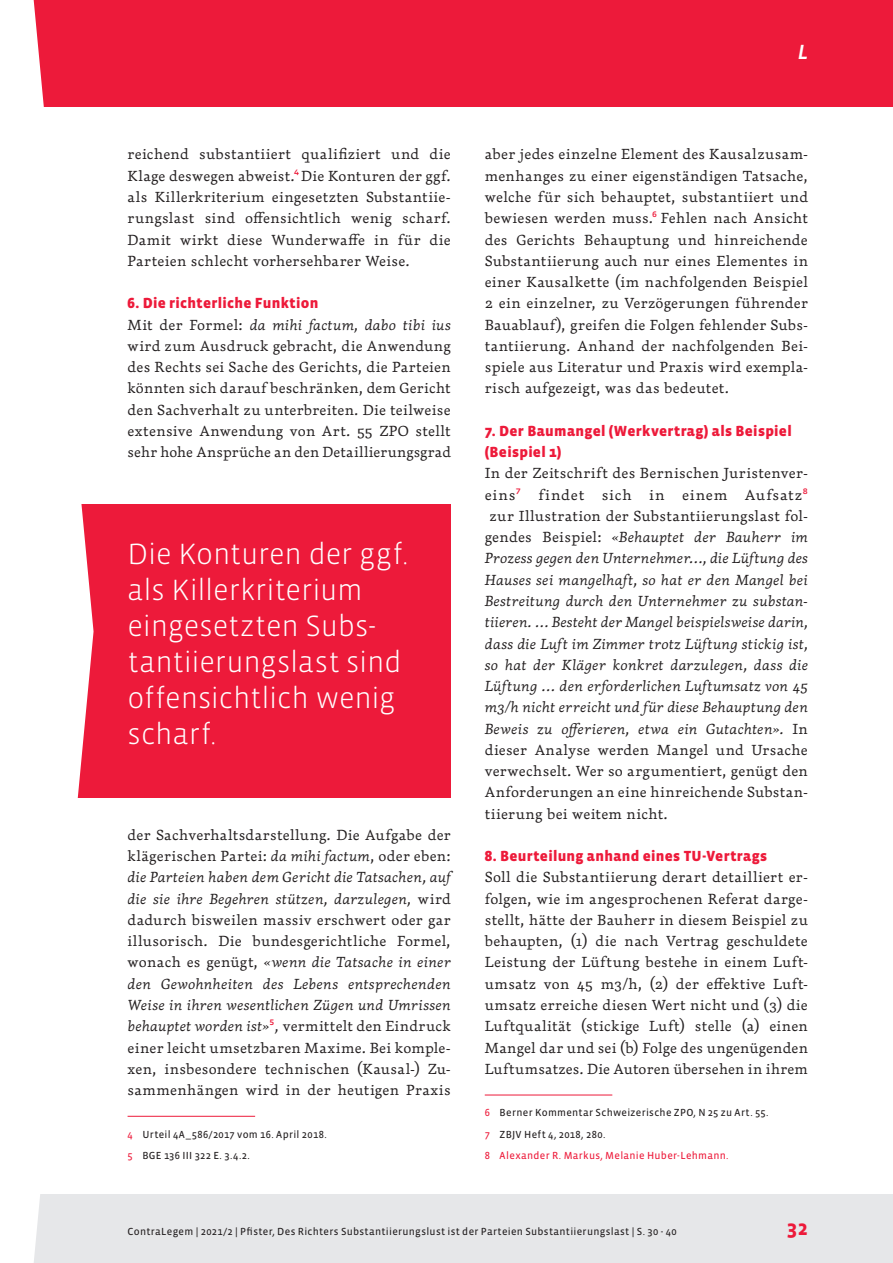
<style>
.page{position:relative;width:893px;height:1263px;background:#fff}
.page>*{position:absolute;margin:0;border:0;box-sizing:border-box;transform-origin:0 0}
.Zitat_Box{font:300 30px/36px "Vista Sans OT";letter-spacing:-.005em;color:#fff}
.Fusszeile{font:700 21px "Vista Sans OT";color:#ed1a3a}
.t1{font:italic 500 21px "Vista Sans OT";color:#fff}
.Ueberschrift{font:900 15px/21.3px "Vista Sans OT";letter-spacing:.02em;color:#ed1a3a}
.GT{font:300 14.25px/21.3px "Dederon LOT";letter-spacing:.02em;color:#231f20;text-align:justify}
.GT-2{font:italic 300 14.25px "Dederon LOT";letter-spacing:.02em;color:#231f20}
.GT-3{font:300 14.25px "Dederon LOT";letter-spacing:.045em;color:#231f20}
.Fussnote{font:10.5px "Vista Sans OT";letter-spacing:.03em;color:#231f20}
.Fusszeile-2{font:10.5px "Vista Sans OT";letter-spacing:.03em;color:#231f20}
.Fussnote-2{font:10.5px "Vista Sans OT";letter-spacing:.03em;color:#ed1a3a}
.s1{font-family:"Vista Sans OT";font-weight:400;color:#ed1a3a}
.s2{font-style:italic}
.s3{color:#ed1a3a}
.s4{font-style:normal}
</style>
<div class="page">
<div style="left:1px;top:1195px;width:892px;height:68px;background:#e6e7e9"></div>
<div style="left:0;top:0;width:893px;height:106px;background:#ed1a3a"></div>
<hr style="left:128px;top:1116px;width:127px;height:1px;background:#ed1a3a">
<hr style="left:485px;top:1095px;width:127px;height:1px;background:#ed1a3a">
<div style="left:0;top:504px;width:451px;height:293px;background:#ed1a3a"></div>
<svg style="left:0;top:0;width:94px;height:1263px"></svg>
<h2 class="t1" style="left:798px;top:41px;width:12px">L</h2>
<p class="GT" style="left:128px;top:144px;width:325px">reichend substantiiert qualifiziert und die Klage deswegen abweist.<span class="s1">4</span>Die Konturen der ggf. als Killerkriterium eingesetzten Substantiie&shy;rungslast sind offensichtlich wenig scharf.<br>Damit wirkt diese Wunderwaffe in für die Parteien schlecht vorhersehbarer Weise.</p>
<p class="Ueberschrift" style="left:128px;top:293px;width:192px">6. Die richterliche Funktion</p>
<p class="GT" style="left:128px;top:314px;width:325px">Mit der Formel: <span class="s2">da mihi factum, dabo tibi ius </span>wird zum Ausdruck gebracht, die Anwendung des Rechts sei Sache des Gerichts, die Parteien könnten sich darauf beschränken, dem Gericht den Sachverhalt zu unterbreiten. Die teilweise extensive Anwendung von Art. 55 ZPO stellt sehr hohe Ansprüche an den Detaillierungsgrad</p>
<p class="Zitat_Box" style="left:128px;top:537px;width:282px">Die Konturen der ggf. als Killerkriterium eingesetzten Subs&shy;tantiierungslast sind offensichtlich wenig scharf.</p>
<p class="GT" style="left:128px;top:824px;width:325px">der Sachverhaltsdarstellung. Die Aufgabe der klägerischen Partei: <span class="s2">da mihi factum</span>, oder eben: <span class="s2">die Parteien haben dem Gericht die Tatsachen, auf die sie ihre Begehren stützen, darzulegen,</span> wird dadurch bisweilen massiv erschwert oder gar illusorisch. Die bundesgerichtliche Formel, wonach es genügt, <span class="s2">«wenn die Tatsache in einer den Gewohnheiten des Lebens entsprechenden Weise in ihren wesentlichen Zügen und Umrissen behauptet worden ist»</span><span class="s1">5</span><span class="s2">,</span> vermittelt den Eindruck einer leicht umsetzbaren Maxime. Bei komple&shy;xen, insbesondere technischen (Kausal-) Zu&shy;sammenhängen wird in der heutigen Praxis</p>
<p class="Fussnote" style="left:128px;top:1128px;width:201px"><span class="s3">4</span> Urteil 4A_586/2017 vom 16. April 2018.</p>
<p class="Fussnote" style="left:128px;top:1150px;width:124px"><span class="s3">5</span> BGE 136 III 322 E. 3.4.2.</p>
<p class="GT" style="left:485px;top:144px;width:325px">aber jedes einzelne Element des Kausalzusam&shy;menhanges zu einer eigenständigen Tatsache, welche für sich behauptet, substantiiert und bewiesen werden muss.<span class="s1">6</span> Fehlen nach Ansicht des Gerichts Behauptung und hinreichende Substantiierung auch nur eines Elementes in einer Kausalkette (im nachfolgenden Beispiel 2 ein einzelner, zu Verzögerungen führender Bauablauf), greifen die Folgen fehlender Subs&shy;tantiierung. Anhand der nachfolgenden Bei&shy;spiele aus Literatur und Praxis wird exempla&shy;risch aufgezeigt, was das bedeutet.</p>
<p class="Ueberschrift" style="left:485px;top:420px;width:308px">7. Der Baumangel (Werkvertrag) als Beispiel (Beispiel 1)</p>
<p class="GT" style="left:485px;top:463px;width:325px">In der Zeitschrift des Bernischen Juristenver-</p>
<p class="GT-3" style="left:485px;top:486px;width:325px">eins<span class="s1">7</span> findet sich in einem Aufsatz<span class="s1">8</span></p>
<p class="GT" style="left:489px;top:505px;width:320px">zur Illustration der Substantiierungslast fol-</p>
<p class="GT-2" style="left:485px;top:528px;width:325px"><span class="s4">gendes Beispiel:</span> «Behauptet der Bauherr im</p>
<p class="GT-2" style="left:485px;top:550px;width:325px">Prozess gegen den Unternehmer…, die Lüftung des</p>
<p class="GT-2" style="left:485px;top:571px;width:325px">Hauses sei mangelhaft, so hat er den Mangel bei</p>
<p class="GT-2" style="left:485px;top:592px;width:325px">Bestreitung durch den Unternehmer zu substan-</p>
<p class="GT-2" style="left:485px;top:613px;width:325px">tiieren. … Besteht der Mangel beispielsweise darin,</p>
<p class="GT-2" style="left:485px;top:635px;width:325px">dass die Luft im Zimmer trotz Lüftung stickig ist,</p>
<p class="GT-2" style="left:485px;top:656px;width:325px">so hat der Kläger konkret darzulegen, dass die</p>
<p class="GT-2" style="left:485px;top:677px;width:325px">Lüftung … den erforderlichen Luftumsatz von 45</p>
<p class="GT-2" style="left:485px;top:698px;width:325px">m3/h nicht erreicht und für diese Behauptung den</p>
<p class="GT-2" style="left:485px;top:720px;width:325px">Beweis zu offerieren, etwa ein Gutachten». <span class="s4">In</span></p>
<p class="GT" style="left:485px;top:739px;width:325px">dieser Analyse werden Mangel und Ursache</p>
<p class="GT" style="left:485px;top:760px;width:325px">verwechselt. Wer so argumentiert, genügt den</p>
<p class="GT" style="left:485px;top:782px;width:325px">Anforderungen an eine hinreichende Substan-</p>
<p class="GT" style="left:485px;top:803px;width:185px">tiierung bei weitem nicht.</p>
<p class="Ueberschrift" style="left:485px;top:846px;width:284px">8. Beurteilung anhand eines TU-Vertrags</p>
<p class="GT" style="left:485px;top:867px;width:325px">Soll die Substantiierung derart detailliert er&shy;folgen, wie im angesprochenen Referat darge&shy;stellt, hätte der Bauherr in diesem Beispiel zu behaupten, (1) die nach Vertrag geschuldete Leistung der Lüftung bestehe in einem Luft&shy;umsatz von 45 m3/h, (2) der effektive Luft&shy;umsatz erreiche diesen Wert nicht und (3) die Luftqualität (stickige Luft) stelle (a) einen Mangel dar und sei (b) Folge des ungenügenden Luftumsatzes. Die Autoren übersehen in ihrem</p>
<p class="Fussnote" style="left:485px;top:1107px;width:285px"><span class="s3">6</span> Berner Kommentar Schweizerische ZPO, N 25 zu Art. 55.</p>
<p class="Fussnote" style="left:485px;top:1128px;width:122px"><span class="s3">7</span> ZBJV Heft 4, 2018, 280.</p>
<p class="Fussnote-2" style="left:485px;top:1150px;width:245px">8 Alexander R. Markus, Melanie Huber-Lehmann.</p>
<p class="Fusszeile-2" style="left:128px;top:1226px;width:551px">ContraLegem | 2021/2 | Pfister, Des Richters Substantiierungslust ist der Parteien Substantiierungslast | S. 30 - 40</p>
<p class="Fusszeile" style="left:787px;top:1217px;width:22px">32</p>
</div>
